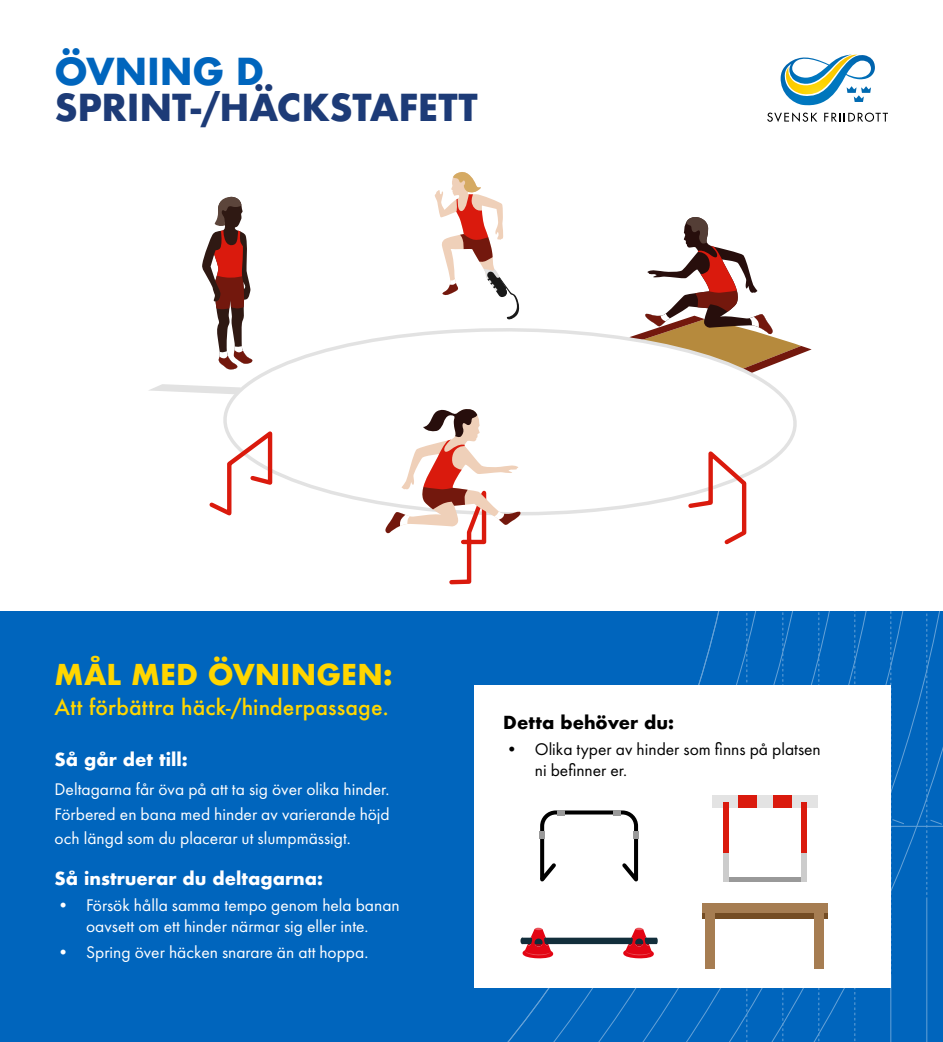
<style>
.page{position:relative;width:943px;height:1042px;background:#fff}
.page>*{position:absolute;margin:0;border:0;box-sizing:border-box;transform-origin:0 0}
.t1{font:700 36.23px "Futura";letter-spacing:-.01em;color:#1d3b77}
.t2{font:700 36.23px "Futura";letter-spacing:-.005em;color:#0065bd}
.t3{font:700 28px "Futura";letter-spacing:.005em;color:#ffd600}
.t4{font:500 21px "Futura";letter-spacing:.005em;color:#ffd600}
.t5{font:17.5px/24.5px "Futura PT";color:#fff;text-align:justify}
.t6{font:17.5px/21px "Futura PT";color:#000}
.t7{font:700 17.5px "Futura";color:#fff}
.t8{font:700 17.5px "Futura";color:#000}
</style>
<div class="page">
<div style="left:0;top:611px;width:943px;height:431px;background:#0065bd"></div>
<svg style="left:494px;top:611px;width:449px;height:431px"></svg>
<div style="left:474px;top:685px;width:416px;height:302px;background:#fff"></div>
<svg style="left:434px;top:172px;width:86px;height:145px"></svg>
<svg style="left:149px;top:384px;width:41px;height:8px"></svg>
<svg style="left:190px;top:317px;width:622px;height:199px"></svg>
<svg style="left:685px;top:444px;width:63px;height:101px"></svg>
<svg style="left:206px;top:425px;width:68px;height:91px"></svg>
<svg style="left:385px;top:408px;width:136px;height:177px"></svg>
<svg style="left:202px;top:197px;width:51px;height:173px"></svg>
<svg style="left:629px;top:217px;width:182px;height:156px"></svg>
<svg style="left:539px;top:810px;width:100px;height:72px"></svg>
<div style="left:712px;top:795px;width:105px;height:12px;background:#e3e3e3"></div>
<hr style="left:723px;top:877px;width:83px;height:4px;background:#999">
<div style="left:723px;top:802px;width:5px;height:79px;background:#da1a0d"></div>
<div style="left:801px;top:802px;width:5px;height:79px;background:#da1a0d"></div>
<div style="left:723px;top:853px;width:5px;height:28px;background:#ccc"></div>
<div style="left:801px;top:853px;width:5px;height:28px;background:#ccc"></div>
<div style="left:738px;top:795px;width:18px;height:12px;background:#da1a0d"></div>
<div style="left:773px;top:795px;width:18px;height:12px;background:#da1a0d"></div>
<div style="left:702px;top:903px;width:125px;height:15px;background:#a67d52"></div>
<div style="left:702px;top:913px;width:125px;height:5px;background:#754d24"></div>
<div style="left:705px;top:909px;width:10px;height:59px;background:#a67d52"></div>
<div style="left:814px;top:909px;width:10px;height:59px;background:#a67d52"></div>
<div style="left:522px;top:948px;width:31px;height:10px;border:3px solid #e30514;border-radius:50%"></div>
<div style="left:623px;top:948px;width:31px;height:10px;border:3px solid #e30514;border-radius:50%"></div>
<svg style="left:520px;top:927px;width:137px;height:30px"></svg>
<svg style="left:767px;top:54px;width:121px;height:68px"></svg>
<h1 class="t2" style="left:55px;top:45px;width:211px">ÖVNING D</h1>
<h1 class="t1" style="left:55px;top:81px;width:425px">SPRINT-/HÄCKSTAFETT</h1>
<h2 class="t3" style="left:55px;top:654px;width:339px">MÅL MED ÖVNINGEN:</h2>
<p class="t4" style="left:55px;top:693px;width:336px">Att förbättra häck-/hinderpassage.</p>
<p class="t7" style="left:55px;top:747px;width:135px">Så går det till:</p>
<p class="t5" style="left:55px;top:777px;width:337px">Deltagarna får öva på att ta sig över olika hinder.<br>Förbered en bana med hinder av varierande höjd och längd som du placerar ut slumpmässigt.</p>
<p class="t7" style="left:55px;top:866px;width:270px">Så instruerar du deltagarna:</p>
<p class="t5" style="left:55px;top:895px;width:347px;line-height:21px;text-align:center">• Försök hålla samma tempo genom hela banan oavsett om ett hinder närmar sig eller inte.</p>
<p class="t5" style="left:55px;top:940px;width:315px">• Spring över häcken snarare än att hoppa.</p>
<p class="t8" style="left:503px;top:709px;width:172px">Detta behöver du:</p>
<p class="t6" style="left:535px;top:738px;width:287px;text-indent:-32px">• Olika typer av hinder som finns på platsen ni befinner er.</p>
</div>
